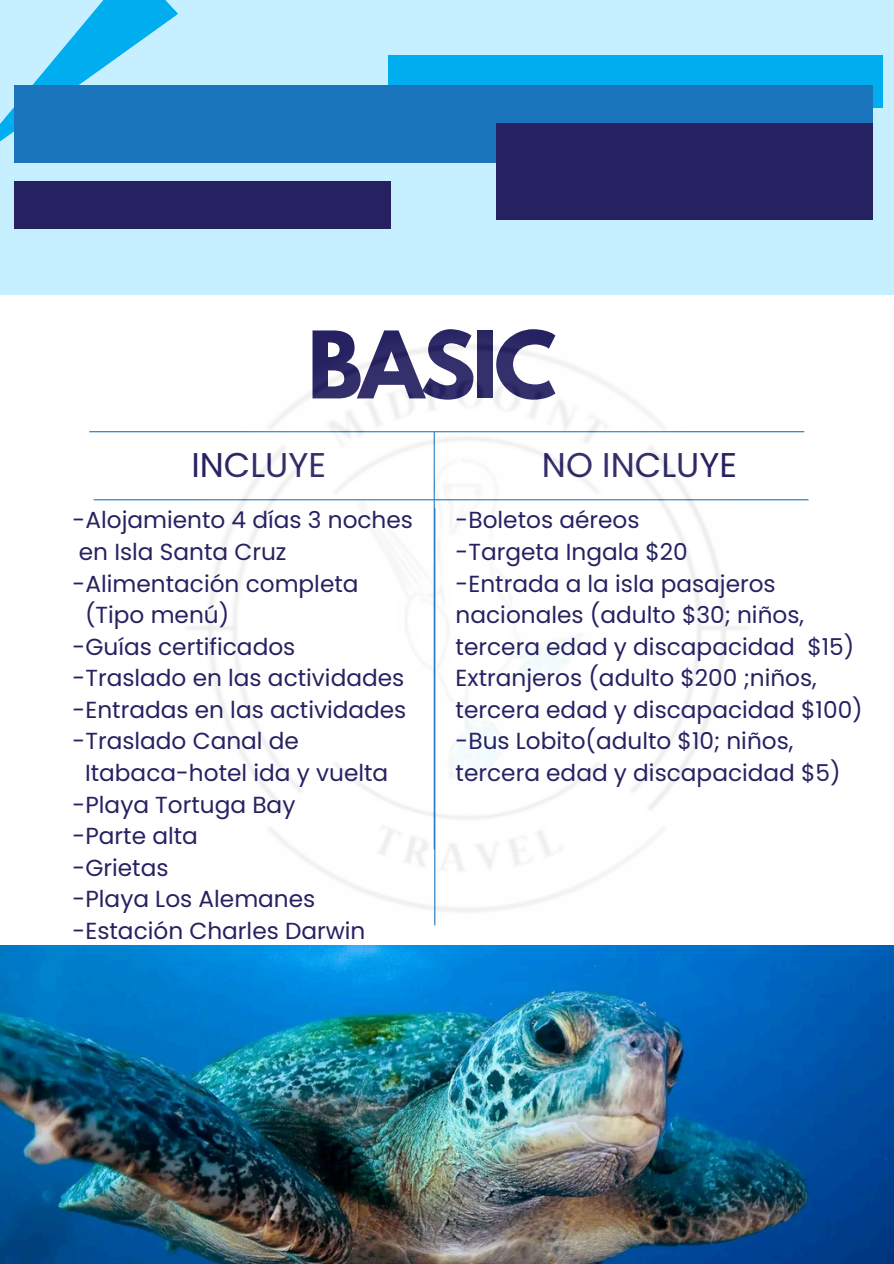
<style>
.page{position:relative;width:894px;height:1264px;background:#fff}
.page>*{position:absolute;margin:0;border:0;box-sizing:border-box;transform-origin:0 0}
.t1{font:700 82.35px "League Spartan";letter-spacing:-.04em;color:#262262}
.t2{font:34.35px "Poppins";color:#262262}
.t3{font:23.25px/31.5px "Poppins";color:#262262}
</style>
<div class="page">
<div style="left:0;top:0;width:893px;height:295px;background:#c6f0ff"></div>
<div style="left:388px;top:55px;width:495px;height:52px;background:#00aeef"></div>
<svg style="left:0;top:0;width:178px;height:142px"></svg>
<div style="left:14px;top:86px;width:858px;height:77px;background:#1b75bc"></div>
<div style="left:496px;top:123px;width:376px;height:97px;background:#262262"></div>
<div style="left:14px;top:182px;width:376px;height:47px;background:#262262"></div>
<img style="left:0;top:945px;width:893px;height:318px">
<hr style="left:89px;top:431px;width:715px;height:1px;background:#1b75bc">
<hr style="left:94px;top:499px;width:714px;height:1px;background:#1b75bc">
<img style="left:158px;top:344px;width:610px;height:582px">
<hr style="left:434px;top:508px;width:1px;height:417px;background:#1b75bc">
<p class="t1" style="left:307px;top:324px;width:250px">BASIC</p>
<h2 class="t2" style="left:191px;top:440px;width:136px">INCLUYE</h2>
<h2 class="t2" style="left:542px;top:441px;width:196px">NO INCLUYE</h2>
<h1 class="t3" style="left:73px;top:504px;width:342px">-Alojamiento 4 días 3 noches</h1>
<p class="t3" style="left:79px;top:536px;width:209px">en Isla Santa Cruz</p>
<p class="t3" style="left:73px;top:567px;width:287px">-Alimentación completa</p>
<p class="t3" style="left:85px;top:599px;width:146px">(Tipo menú)</p>
<p class="t3" style="left:73px;top:631px;width:224px">-Guías certificados</p>
<p class="t3" style="left:73px;top:662px;width:333px">-Traslado en las actividades</p>
<p class="t3" style="left:73px;top:694px;width:335px">-Entradas en las actividades</p>
<p class="t3" style="left:73px;top:725px;width:228px">-Traslado Canal de</p>
<p class="t3" style="left:85px;top:757px;width:304px">Itabaca-hotel ida y vuelta</p>
<p class="t3" style="left:73px;top:788px;width:224px">-Playa Tortuga Bay</p>
<p class="t3" style="left:73px;top:820px;width:127px">-Parte alta</p>
<p class="t3" style="left:73px;top:851px;width:97px">-Grietas</p>
<p class="t3" style="left:73px;top:883px;width:244px">-Playa Los Alemanes</p>
<p class="t3" style="left:73px;top:915px;width:294px">-Estación Charles Darwin</p>
<p class="t3" style="left:455px;top:504px;width:185px">-Boletos aéreos</p>
<p class="t3" style="left:455px;top:536px;width:234px">-Targeta Ingala $20</p>
<p class="t3" style="left:455px;top:567px;width:408px">-Entrada a la isla pasajeros nacionales (adulto $30; niños, tercera edad y discapacidad $15)<br>Extranjeros (adulto $200 ;niños, tercera edad y discapacidad $100)</p>
<p class="t3" style="left:455px;top:725px;width:386px">-Bus Lobito(adulto $10; niños, tercera edad y discapacidad $5)</p>
</div>
